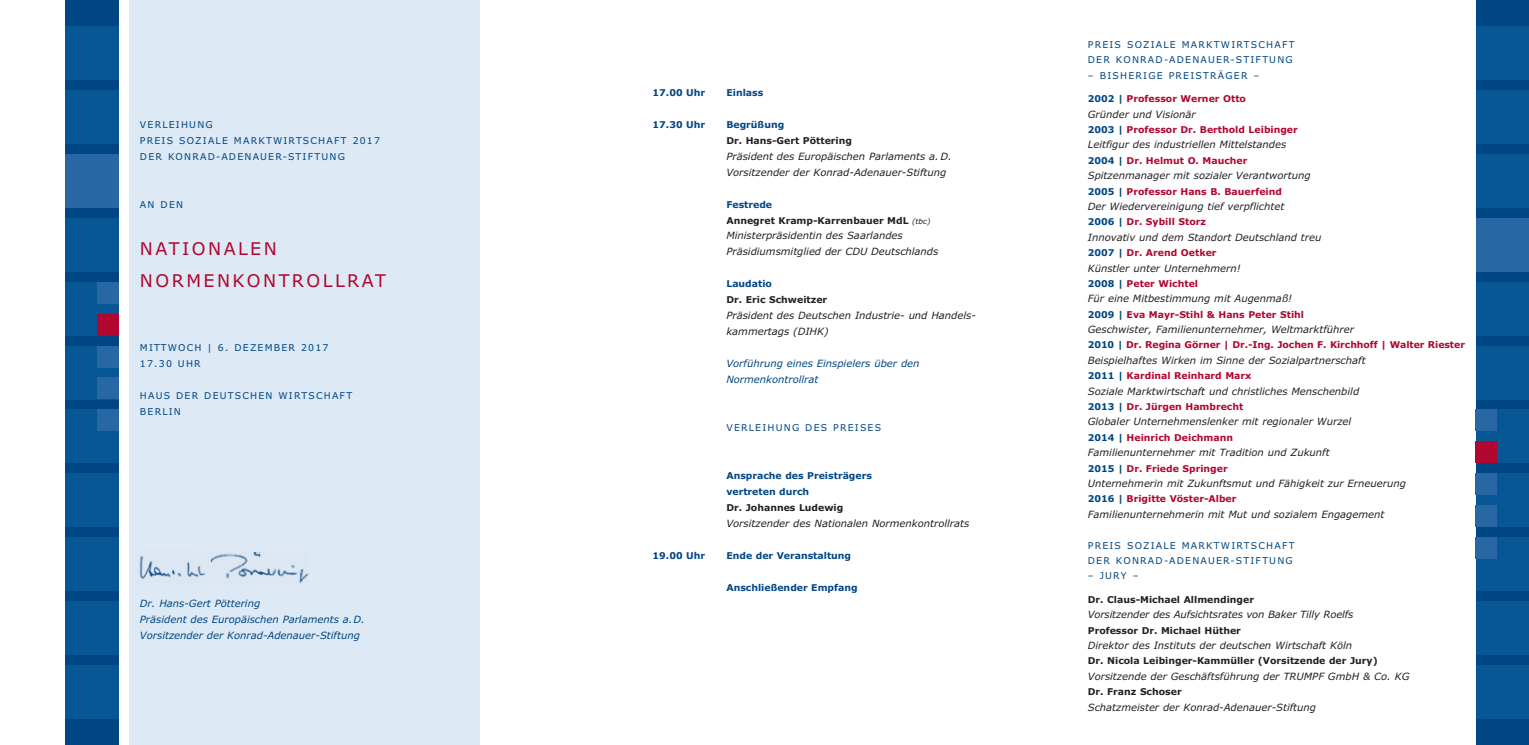
<style>
.page{position:relative;width:1529px;height:745px;background:#fff}
.page>*{position:absolute;margin:0;border:0;box-sizing:border-box;transform-origin:0 0}
.t1{font:17.5px/31.9px "Verdana";letter-spacing:.14em;color:#b00630}
.t2{font:italic 10px/16px "Verdana";color:#231f20}
.t3{font:italic 10px/16px "Verdana";color:#004684}
.t4{font:700 9.38px "Verdana";color:#b00630}
.t5{font:9.38px/16px "Verdana";letter-spacing:.125em;color:#004684}
.t6{font:700 9.38px/16px "Verdana";color:#231f20}
.t7{font:700 9.38px/16px "Verdana";color:#004684}
.s1{color:#004684}
.s2{font-weight:400;font-style:italic;font-size:7.5px}
</style>
<div class="page">
<div style="left:129px;top:0;width:351px;height:744px;background:#dde9f4"></div>
<div style="left:66px;top:0;width:53px;height:744px;background:#004684"></div>
<div style="left:66px;top:27px;width:53px;height:53px;background:#075796"></div>
<div style="left:66px;top:90px;width:53px;height:54px;background:#075796"></div>
<div style="left:66px;top:282px;width:53px;height:53px;background:#075796"></div>
<div style="left:66px;top:154px;width:53px;height:53px;background:#2767a4"></div>
<div style="left:66px;top:218px;width:53px;height:53px;background:#075796"></div>
<div style="left:66px;top:345px;width:53px;height:54px;background:#075796"></div>
<div style="left:66px;top:409px;width:53px;height:53px;background:#075796"></div>
<div style="left:66px;top:473px;width:53px;height:53px;background:#075796"></div>
<div style="left:66px;top:537px;width:53px;height:53px;background:#075796"></div>
<div style="left:66px;top:601px;width:53px;height:53px;background:#075796"></div>
<div style="left:66px;top:664px;width:53px;height:54px;background:#075796"></div>
<div style="left:97px;top:409px;width:22px;height:22px;background:#2767a4"></div>
<div style="left:97px;top:377px;width:22px;height:22px;background:#2767a4"></div>
<div style="left:97px;top:345px;width:22px;height:22px;background:#2767a4"></div>
<div style="left:97px;top:314px;width:22px;height:21px;background:#b00630"></div>
<div style="left:97px;top:282px;width:22px;height:21px;background:#2767a4"></div>
<div style="left:1476px;top:0;width:53px;height:744px;background:#004684"></div>
<div style="left:1476px;top:27px;width:53px;height:53px;background:#075796"></div>
<div style="left:1476px;top:90px;width:53px;height:54px;background:#075796"></div>
<div style="left:1476px;top:154px;width:53px;height:53px;background:#075796"></div>
<div style="left:1476px;top:218px;width:53px;height:53px;background:#2767a4"></div>
<div style="left:1476px;top:282px;width:53px;height:53px;background:#075796"></div>
<div style="left:1476px;top:345px;width:53px;height:54px;background:#075796"></div>
<div style="left:1476px;top:409px;width:53px;height:53px;background:#075796"></div>
<div style="left:1476px;top:473px;width:53px;height:53px;background:#075796"></div>
<div style="left:1476px;top:537px;width:53px;height:53px;background:#075796"></div>
<div style="left:1476px;top:601px;width:53px;height:53px;background:#075796"></div>
<div style="left:1476px;top:664px;width:53px;height:54px;background:#075796"></div>
<div style="left:1476px;top:537px;width:21px;height:21px;background:#2767a4"></div>
<div style="left:1476px;top:505px;width:21px;height:21px;background:#2767a4"></div>
<div style="left:1476px;top:473px;width:21px;height:21px;background:#2767a4"></div>
<div style="left:1476px;top:441px;width:21px;height:21px;background:#b00630"></div>
<div style="left:1476px;top:409px;width:21px;height:22px;background:#2767a4"></div>
<img style="left:139px;top:552px;width:170px;height:31px">
<p class="t5" style="left:140px;top:116px;width:242px">VERLEIHUNG<br>PREIS SOZIALE MARKTWIRTSCHAFT 2017<br>DER KONRAD-ADENAUER-STIFTUNG</p>
<p class="t5" style="left:140px;top:196px;width:45px">AN DEN</p>
<h1 class="t1" style="left:140px;top:233px;width:248px">NATIONALEN<br>NORMENKONTROLLRAT</h1>
<p class="t5" style="left:140px;top:340px;width:190px">MITTWOCH | 6. DEZEMBER 2017<br>17.30 UHR</p>
<p class="t5" style="left:140px;top:387px;width:214px">HAUS DER DEUTSCHEN WIRTSCHAFT<br>BERLIN</p>
<p class="t3" style="left:140px;top:594px;width:226px">Dr. Hans-Gert Pöttering<br>Präsident des Europäischen Parlaments a.D.<br>Vorsitzender der Konrad-Adenauer-Stiftung</p>
<p class="t7" style="left:653px;top:84px;width:54px">17.00 Uhr</p>
<p class="t7" style="left:653px;top:116px;width:54px">17.30 Uhr</p>
<p class="t7" style="left:653px;top:547px;width:54px">19.00 Uhr</p>
<p class="t7" style="left:726px;top:84px;width:38px">Einlass</p>
<p class="t7" style="left:726px;top:116px;width:59px">Begrüßung</p>
<p class="t6" style="left:726px;top:132px;width:127px">Dr. Hans-Gert Pöttering</p>
<p class="t2" style="left:726px;top:148px;width:227px">Präsident des Europäischen Parlaments a. D.<br>Vorsitzender der Konrad-Adenauer-Stiftung</p>
<p class="t6" style="left:726px;top:196px;width:206px"><span class="s1">Festrede<br></span>Annegret Kramp-Karrenbauer MdL <span class="s2">(tbc)</span></p>
<p class="t2" style="left:726px;top:228px;width:213px">Ministerpräsidentin des Saarlandes<br>Präsidiumsmitglied der CDU Deutschlands</p>
<p class="t7" style="left:726px;top:276px;width:47px">Laudatio</p>
<p class="t6" style="left:726px;top:292px;width:102px">Dr. Eric Schweitzer</p>
<p class="t2" style="left:726px;top:307px;width:251px">Präsident des Deutschen Industrie- und Handels&shy;kammertags (DIHK)</p>
<p class="t3" style="left:726px;top:355px;width:195px">Vorführung eines Einspielers über den<br>Normenkontrollrat</p>
<p class="t5" style="left:726px;top:419px;width:156px">VERLEIHUNG DES PREISES</p>
<p class="t7" style="left:726px;top:467px;width:147px">Ansprache des Preisträgers vertreten durch</p>
<p class="t6" style="left:726px;top:499px;width:118px">Dr. Johannes Ludewig</p>
<p class="t2" style="left:726px;top:515px;width:244px">Vorsitzender des Nationalen Normenkontrollrats</p>
<p class="t7" style="left:726px;top:547px;width:126px">Ende der Veranstaltung</p>
<p class="t7" style="left:726px;top:579px;width:133px">Anschließender Empfang</p>
<p class="t5" style="left:1088px;top:37px;width:208px;line-height:15.4px">PREIS SOZIALE MARKTWIRTSCHAFT<br>DER KONRAD-ADENAUER-STIFTUNG</p>
<p class="t5" style="left:1088px;top:67px;width:173px">– BISHERIGE PREISTRÄGER –</p>
<p class="t4" style="left:1088px;top:93px;width:160px"><span class="s1">2002 |</span> Professor Werner Otto</p>
<p class="t2" style="left:1088px;top:106px;width:109px">Gründer und Visionär</p>
<p class="t4" style="left:1088px;top:124px;width:212px"><span class="s1">2003 |</span> Professor Dr. Berthold Leibinger</p>
<p class="t2" style="left:1088px;top:137px;width:200px">Leitfigur des industriellen Mittelstandes</p>
<p class="t4" style="left:1088px;top:155px;width:161px"><span class="s1">2004 |</span> Dr. Helmut O. Maucher</p>
<p class="t2" style="left:1088px;top:167px;width:224px">Spitzenmanager mit sozialer Verantwortung</p>
<p class="t4" style="left:1088px;top:186px;width:196px"><span class="s1">2005 |</span> Professor Hans B. Bauerfeind</p>
<p class="t2" style="left:1088px;top:198px;width:198px">Der Wiedervereinigung tief verpflichtet</p>
<p class="t4" style="left:1088px;top:216px;width:120px"><span class="s1">2006 |</span> Dr. Sybill Storz</p>
<p class="t2" style="left:1088px;top:229px;width:235px">Innovativ und dem Standort Deutschland treu</p>
<p class="t4" style="left:1088px;top:247px;width:130px"><span class="s1">2007 |</span> Dr. Arend Oetker</p>
<p class="t2" style="left:1088px;top:260px;width:154px">Künstler unter Unternehmern!</p>
<p class="t4" style="left:1088px;top:278px;width:112px"><span class="s1">2008 |</span> Peter Wichtel</p>
<p class="t2" style="left:1088px;top:290px;width:206px">Für eine Mitbestimmung mit Augenmaß!</p>
<p class="t4" style="left:1088px;top:309px;width:218px"><span class="s1">2009 |</span> Eva Mayr-Stihl &amp; Hans Peter Stihl</p>
<p class="t2" style="left:1088px;top:321px;width:268px">Geschwister, Familienunternehmer, Weltmarktführer</p>
<p class="t4" style="left:1088px;top:339px;width:379px"><span class="s1">2010 |</span> Dr. Regina Görner | Dr.-Ing. Jochen F. Kirchhoff | Walter Riester</p>
<p class="t2" style="left:1088px;top:352px;width:279px">Beispielhaftes Wirken im Sinne der Sozialpartnerschaft</p>
<p class="t4" style="left:1088px;top:370px;width:165px"><span class="s1">2011 |</span> Kardinal Reinhard Marx</p>
<p class="t2" style="left:1088px;top:383px;width:273px">Soziale Marktwirtschaft und christliches Menschenbild</p>
<p class="t4" style="left:1088px;top:401px;width:157px"><span class="s1">2013 |</span> Dr. Jürgen Hambrecht</p>
<p class="t2" style="left:1088px;top:413px;width:265px">Globaler Unternehmenslenker mit regionaler Wurzel</p>
<p class="t4" style="left:1088px;top:432px;width:147px"><span class="s1">2014 |</span> Heinrich Deichmann</p>
<p class="t2" style="left:1088px;top:444px;width:243px">Familienunternehmer mit Tradition und Zukunft</p>
<p class="t4" style="left:1088px;top:462px;width:141px"><span class="s1">2015 |</span> Dr. Friede Springer</p>
<p class="t2" style="left:1088px;top:475px;width:320px">Unternehmerin mit Zukunftsmut und Fähigkeit zur Erneuerung</p>
<p class="t4" style="left:1088px;top:493px;width:150px"><span class="s1">2016 |</span> Brigitte Vöster-Alber</p>
<p class="t2" style="left:1088px;top:506px;width:298px">Familienunternehmerin mit Mut und sozialem Engagement</p>
<p class="t5" style="left:1088px;top:537px;width:208px;line-height:15.4px">PREIS SOZIALE MARKTWIRTSCHAFT<br>DER KONRAD-ADENAUER-STIFTUNG</p>
<p class="t5" style="left:1088px;top:567px;width:52px">– JURY –</p>
<p class="t6" style="left:1088px;top:591px;width:168px">Dr. Claus-Michael Allmendinger</p>
<p class="t2" style="left:1088px;top:606px;width:267px">Vorsitzender des Aufsichtsrates von Baker Tilly Roelfs</p>
<p class="t6" style="left:1088px;top:622px;width:155px">Professor Dr. Michael Hüther</p>
<p class="t2" style="left:1088px;top:637px;width:266px">Direktor des Instituts der deutschen Wirtschaft Köln</p>
<p class="t6" style="left:1088px;top:652px;width:291px">Dr. Nicola Leibinger-Kammüller (Vorsitzende der Jury)</p>
<p class="t2" style="left:1088px;top:667px;width:323px">Vorsitzende der Geschäftsführung der TRUMPF GmbH &amp; Co. KG</p>
<p class="t6" style="left:1088px;top:683px;width:95px">Dr. Franz Schoser</p>
<p class="t2" style="left:1088px;top:698px;width:230px">Schatzmeister der Konrad-Adenauer-Stiftung</p>
</div>
